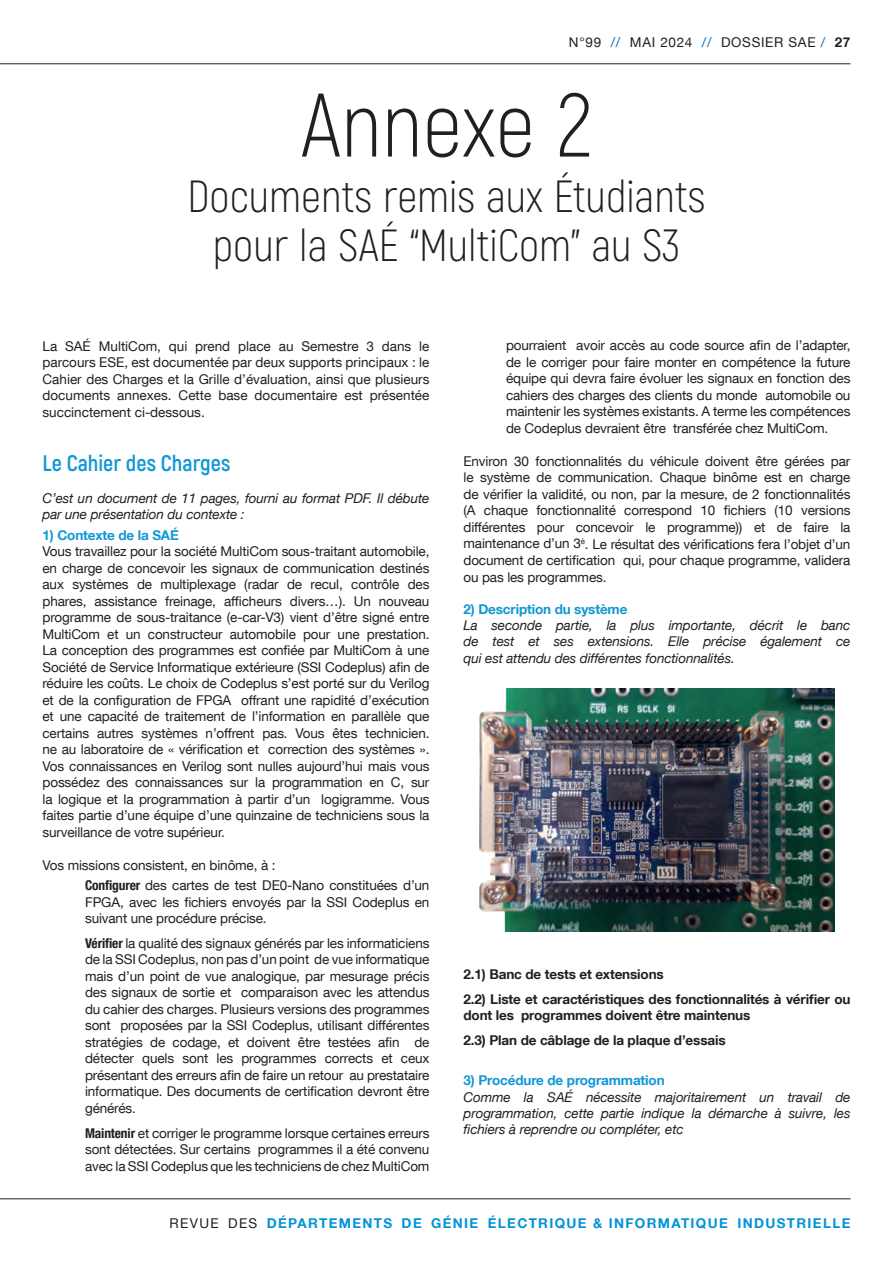
<style>
.page{position:relative;width:893px;height:1263px;background:#fff}
.page>*{position:absolute;margin:0;border:0;box-sizing:border-box;transform-origin:0 0}
.t1{font:300 90px "Akrobat";color:#231f20}
.t2{font:300 45px/48.8px "Akrobat";color:#231f20;text-align:center}
.t3{font:700 22.5px "Akrobat";color:#1197d6}
.t4{font:13.5px/16.5px "Helvetica Neue LT Com";letter-spacing:-.01em;color:#231f20;text-align:justify}
.t5{font:italic 13.5px/16.2px "Helvetica Neue LT Com";letter-spacing:-.01em;color:#231f20;text-align:justify}
.t6{font:700 13.5px/24.8px "Helvetica Neue LT Com";letter-spacing:-.01em;color:#231f20}
.t7{font:700 13.5px "Helvetica Neue LT Com";letter-spacing:-.01em;color:#1197d6}
.t8{font:700 13.5px "Helvetica Neue LT Com";letter-spacing:.1em;color:#0093d8}
.t9{font:13.5px "Helvetica Neue LT Com";letter-spacing:.05em;color:#231f20}
.s1{color:#006cb7}
.s2{font-weight:700}
.s3{font-weight:700;font-stretch:condensed}
.s4{font-weight:400;color:#231f20}
</style>
<div class="page">
<hr style="left:0;top:63px;width:850px;height:1px;background:#231f20">
<hr style="left:0;top:1198px;width:850px;height:1px;background:#231f20">
<img style="left:480px;top:689px;width:354px;height:242px">
<p class="t9" style="left:569px;top:34px;width:283px">N°99 <span class="s1">//</span> MAI 2024 <span class="s1">//</span> DOSSIER SAE <span class="s1">/</span> <span class="s2">27</span></p>
<h1 class="t1" style="left:301px;top:72px;width:293px">Annexe 2</h1>
<h2 class="t2" style="left:187px;top:172px;width:520px">Documents remis aux Étudiants pour la SAÉ “MultiCom” au S3</h2>
<p class="t4" style="left:43px;top:337px;width:388px">La SAÉ MultiCom, qui prend place au Semestre 3 dans le parcours ESE, est documentée par deux supports principaux : le Cahier des Charges et la Grille d’évaluation, ainsi que plusieurs documents annexes. Cette base documentaire est présentée succinctement ci-dessous.</p>
<h3 class="t3" style="left:43px;top:449px;width:189px">Le Cahier des Charges</h3>
<p class="t5" style="left:43px;top:490px;width:388px">C’est un document de 11 pages, fourni au format PDF. Il débute par une présentation du contexte :</p>
<p class="t7" style="left:43px;top:527px;width:138px">1) Contexte de la SAÉ</p>
<p class="t4" style="left:43px;top:543px;width:388px">Vous travaillez pour la société MultiCom sous-traitant automobile, en charge de concevoir les signaux de communication destinés aux systèmes de multiplexage (radar de recul, contrôle des phares, assistance freinage, afficheurs divers…). Un nouveau programme de sous-traitance (e-car-V3) vient d’être signé entre MultiCom et un constructeur automobile pour une prestation.<br>La conception des programmes est confiée par MultiCom à une Société de Service Informatique extérieure (SSI Codeplus) afin de réduire les coûts. Le choix de Codeplus s’est porté sur du Verilog et de la configuration de FPGA offrant une rapidité d’exécution et une capacité de traitement de l’information en parallèle que certains autres systèmes n’offrent pas. Vous êtes technicien. ne au laboratoire de « vérification et correction des systèmes ».<br>Vos connaissances en Verilog sont nulles aujourd’hui mais vous possédez des connaissances sur la programmation en C, sur la logique et la programmation à partir d’un logigramme. Vous faites partie d’une équipe d’une quinzaine de techniciens sous la surveillance de votre supérieur.</p>
<p class="t4" style="left:85px;top:854px;width:346px;line-height:20.4px;text-indent:-43px">Vos missions consistent, en binôme, à :<br><span class="s3">Configurer</span> des cartes de test DE0-Nano constituées d’un</p>
<p class="t4" style="left:85px;top:893px;width:346px">FPGA, avec les fichiers envoyés par la SSI Codeplus en suivant une procédure précise.</p>
<p class="t4" style="left:85px;top:934px;width:346px"><span class="s3">Vérifier</span> la qualité des signaux générés par les informaticiens de la SSI Codeplus, non pas d’un point de vue informatique mais d’un point de vue analogique, par mesurage précis des signaux de sortie et comparaison avec les attendus du cahier des charges. Plusieurs versions des programmes sont proposées par la SSI Codeplus, utilisant différentes stratégies de codage, et doivent être testées afin de détecter quels sont les programmes corrects et ceux présentant des erreurs afin de faire un retour au prestataire informatique. Des documents de certification devront être générés.</p>
<p class="t4" style="left:85px;top:1124px;width:346px"><span class="s3">Maintenir</span> et corriger le programme lorsque certaines erreurs sont détectées. Sur certains programmes il a été convenu avec la SSI Codeplus que les techniciens de chez MultiCom</p>
<p class="t4" style="left:506px;top:337px;width:346px">pourraient avoir accès au code source afin de l’adapter, de le corriger pour faire monter en compétence la future équipe qui devra faire évoluer les signaux en fonction des cahiers des charges des clients du monde automobile ou maintenir les systèmes existants. A terme les compétences de Codeplus devraient être transférée chez MultiCom.</p>
<p class="t4" style="left:463px;top:453px;width:388px">Environ 30 fonctionnalités du véhicule doivent être gérées par le système de communication. Chaque binôme est en charge de vérifier la validité, ou non, par la mesure, de 2 fonctionnalités (A chaque fonctionnalité correspond 10 fichiers (10 versions différentes pour concevoir le programme)) et de faire la maintenance d’un 3<sup>è</sup>. Le résultat des vérifications fera l’objet d’un document de certification qui, pour chaque programme, validera ou pas les programmes.</p>
<p class="t7" style="left:463px;top:601px;width:165px">2) Description du système</p>
<p class="t5" style="left:463px;top:617px;width:388px">La seconde partie, la plus importante, décrit le banc de test et ses extensions. Elle précise également ce qui est attendu des différentes fonctionnalités.</p>
<p class="t6" style="left:463px;top:961px;width:388px">2.1) Banc de tests et extensions<br>2.2) Liste et caractéristiques des fonctionnalités à vérifier ou</p>
<p class="t6" style="left:463px;top:1002px;width:288px">dont les programmes doivent être maintenus<br>2.3) Plan de câblage de la plaque d’essais</p>
<p class="t7" style="left:463px;top:1072px;width:203px">3) Procédure de programmation</p>
<p class="t5" style="left:463px;top:1088px;width:388px">Comme la SAÉ nécessite majoritairement un travail de programmation, cette partie indique la démarche à suivre, les fichiers à reprendre ou compléter, etc</p>
<p class="t8" style="left:170px;top:1214px;width:682px"><span class="s4">REVUE DES</span> DÉPARTEMENTS DE GÉNIE ÉLECTRIQUE &amp; INFORMATIQUE INDUSTRIELLE</p>
</div>
